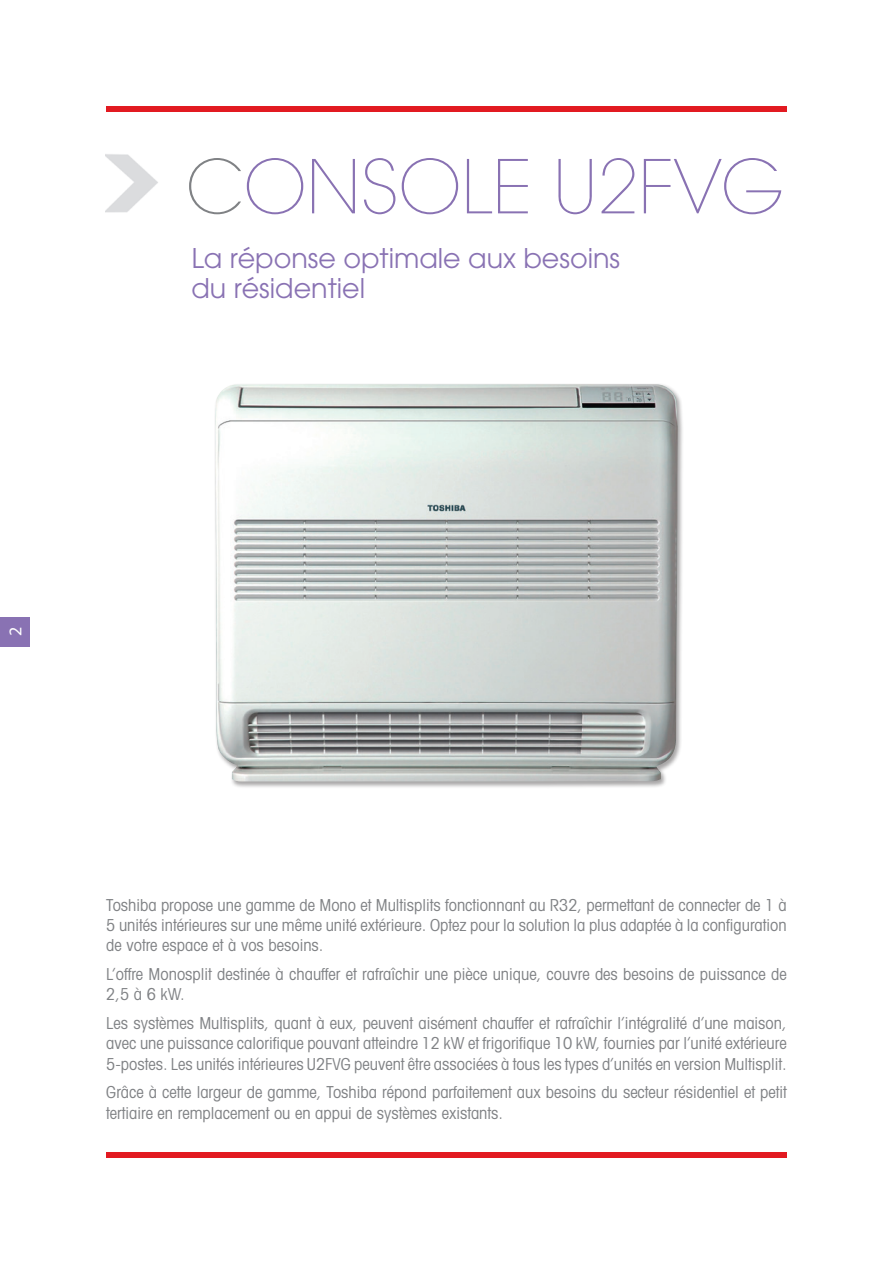
<style>
.page{position:relative;width:893px;height:1263px;background:#fff}
.page>*{position:absolute;margin:0;border:0;box-sizing:border-box;transform-origin:0 0}
.t1{font:200 73.5px "Avant Garde";color:#8972b3}
.t2{font:27px/30px "Avant Garde";color:#8972b3}
.t3{font:18px "Myriad Pro";color:#fff}
.t4{font:condensed 16.5px/20.2px "Avant Garde";color:#808285;text-align:justify}
.s1{color:#808285}
</style>
<div class="page">
<div style="left:0;top:617px;width:30px;height:29px;background:#8972b3"></div>
<div style="left:106px;top:106px;width:681px;height:6px;background:#e21a21"></div>
<div style="left:106px;top:1152px;width:681px;height:6px;background:#e21a21"></div>
<img style="left:106px;top:154px;width:52px;height:59px">
<div style="left:214px;top:383px;width:470px;height:405px;background:#231f20;opacity:.4"></div>
<img style="left:215px;top:384px;width:463px;height:397px">
<h1 class="t1" style="left:186px;top:143px;width:599px"><span class="s1">C</span>ONSOLE U2FVG</h1>
<h2 class="t2" style="left:191px;top:243px;width:430px">La réponse optimale aux besoins du résidentiel</h2>
<p class="t3" style="left:4px;top:636px;width:11px;rotate:-90deg">2</p>
<p class="t4" style="left:106px;top:894px;width:682px">Toshiba propose une gamme de Mono et Multisplits fonctionnant au R32, permettant de connecter de 1 à 5 unités intérieures sur une même unité extérieure. Optez pour la solution la plus adaptée à la configuration de votre espace et à vos besoins.</p>
<p class="t4" style="left:106px;top:964px;width:682px">L’offre Monosplit destinée à chauffer et rafraîchir une pièce unique, couvre des besoins de puissance de<br>2,5 à 6 kW.</p>
<p class="t4" style="left:106px;top:1013px;width:682px">Les systèmes Multisplits, quant à eux, peuvent aisément chauffer et rafraîchir l’intégralité d’une maison, avec une puissance calorifique pouvant atteindre 12 kW et frigorifique 10 kW, fournies par l’unité extérieure 5-postes. Les unités intérieures U2FVG peuvent être associées à tous les types d’unités en version Multisplit.</p>
<p class="t4" style="left:106px;top:1082px;width:682px">Grâce à cette largeur de gamme, Toshiba répond parfaitement aux besoins du secteur résidentiel et petit tertiaire en remplacement ou en appui de systèmes existants.</p>
</div>
